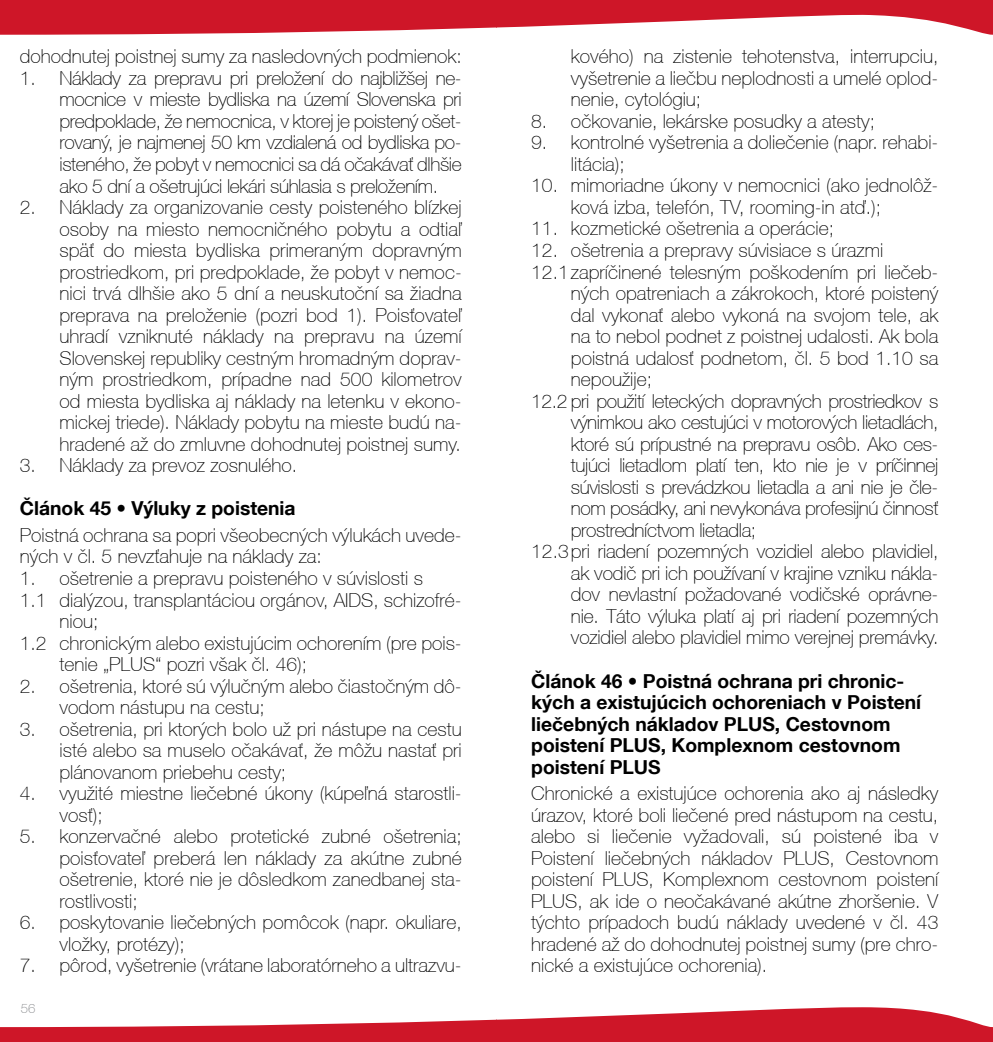
<style>
.page{position:relative;width:993px;height:1042px;background:#fff}
.page>*{position:absolute;margin:0;border:0;box-sizing:border-box;transform-origin:0 0}
.t1{font:100 19.25px/21.5px "Helvetica Neue CE";color:#000;text-align:justify}
.t2{font:100 19.25px "Helvetica Neue CE";letter-spacing:-.02em;color:#000}
.t3{font:700 19.25px/21.5px "Helvetica Neue LT Com";color:#000}
.t4{font:100 13.12px "Helvetica Neue CE";color:#808285}
</style>
<div class="page">
<svg style="left:0;top:0;width:992px;height:35px"></svg>
<svg style="left:0;top:1007px;width:992px;height:35px"></svg>
<p class="t1" style="left:20px;top:46px;width:443px">dohodnutej poistnej sumy za nasledovných podmienok:</p>
<p class="t1" style="left:60px;top:68px;width:403px;text-indent:-40px">1. Náklady za prepravu pri preložení do najbližšej ne&shy;mocnice v mieste bydliska na území Slovenska pri predpoklade, že nemocnica, v ktorej je poistený ošet&shy;rovaný, je najmenej 50 km vzdialená od bydliska po&shy;isteného, že pobyt v nemocnici sa dá očakávať dlhšie ako 5 dní a ošetrujúci lekári súhlasia s preložením.</p>
<p class="t1" style="left:60px;top:197px;width:403px;text-indent:-40px">2. Náklady za organizovanie cesty poisteného blízkej osoby na miesto nemocničného pobytu a odtiaľ späť do miesta bydliska primeraným dopravným prostriedkom, pri predpoklade, že pobyt v nemoc&shy;nici trvá dlhšie ako 5 dní a neuskutoční sa žiadna preprava na preloženie (pozri bod 1). Poisťovateľ uhradí vzniknuté náklady na prepravu na území Slovenskej republiky cestným hromadným doprav&shy;ným prostriedkom, prípadne nad 500 kilometrov od miesta bydliska aj náklady na letenku v ekono&shy;mickej triede). Náklady pobytu na mieste budú na&shy;hradené až do zmluvne dohodnutej poistnej sumy.</p>
<p class="t1" style="left:20px;top:455px;width:279px">3. Náklady za prevoz zosnulého.</p>
<p class="t3" style="left:20px;top:497px;width:277px">Článok 45 • Výluky z poistenia</p>
<p class="t1" style="left:20px;top:525px;width:443px">Poistná ochrana sa popri všeobecných výlukách uvede&shy;ných v čl. 5 nevzťahuje na náklady za:</p>
<p class="t1" style="left:20px;top:568px;width:404px">1. ošetrenie a prepravu poisteného v súvislosti s</p>
<p class="t1" style="left:20px;top:589px;width:443px">1.1 dialýzou, transplantáciou orgánov, AIDS, schizofré-</p>
<p class="t1" style="left:60px;top:611px;width:40px">niou;</p>
<p class="t1" style="left:20px;top:632px;width:443px">1.2 chronickým alebo existujúcim ochorením (pre pois-</p>
<p class="t1" style="left:60px;top:654px;width:249px">tenie „PLUS“ pozri však čl. 46);</p>
<p class="t1" style="left:60px;top:675px;width:403px;text-indent:-40px">2. ošetrenia, ktoré sú výlučným alebo čiastočným dô&shy;vodom nástupu na cestu;</p>
<p class="t1" style="left:60px;top:718px;width:403px;text-indent:-40px">3. ošetrenia, pri ktorých bolo už pri nástupe na cestu isté alebo sa muselo očakávať, že môžu nastať pri plánovanom priebehu cesty;</p>
<p class="t1" style="left:60px;top:783px;width:403px;text-indent:-40px">4. využité miestne liečebné úkony (kúpeľná starostli&shy;vosť);</p>
<p class="t1" style="left:60px;top:826px;width:403px;text-indent:-40px">5. konzervačné alebo protetické zubné ošetrenia; poisťovateľ preberá len náklady za akútne zubné ošetrenie, ktoré nie je dôsledkom zanedbanej sta&shy;rostlivosti;</p>
<p class="t1" style="left:60px;top:912px;width:403px;text-indent:-40px">6. poskytovanie liečebných pomôcok (napr. okuliare, vložky, protézy);</p>
<p class="t1" style="left:20px;top:955px;width:443px">7. pôrod, vyšetrenie (vrátane laboratórneho a ultrazvu-</p>
<p class="t4" style="left:21px;top:1001px;width:16px">56</p>
<p class="t1" style="left:570px;top:46px;width:369px">kového) na zistenie tehotenstva, interrupciu, vyšetrenie a liečbu neplodnosti a umelé oplod&shy;nenie, cytológiu;</p>
<p class="t1" style="left:531px;top:111px;width:345px">8. očkovanie, lekárske posudky a atesty;</p>
<p class="t1" style="left:570px;top:132px;width:369px;text-indent:-40px">9. kontrolné vyšetrenia a doliečenie (napr. rehabi&shy;litácia);</p>
<p class="t1" style="left:570px;top:175px;width:369px;text-indent:-40px">10. mimoriadne úkony v nemocnici (ako jednolôž&shy;ková izba, telefón, TV, rooming-in atď.);</p>
<p class="t1" style="left:531px;top:218px;width:304px">11. kozmetické ošetrenia a operácie;</p>
<p class="t1" style="left:531px;top:240px;width:353px">12. ošetrenia a prepravy súvisiace s úrazmi</p>
<p class="t1" style="left:531px;top:261px;width:408px">12.1zapríčinené telesným poškodením pri liečeb-</p>
<p class="t1" style="left:570px;top:283px;width:369px">ných opatreniach a zákrokoch, ktoré poistený</p>
<p class="t1" style="left:570px;top:304px;width:369px">dal vykonať alebo vykoná na svojom tele, ak</p>
<p class="t1" style="left:570px;top:326px;width:369px">na to nebol podnet z poistnej udalosti. Ak bola</p>
<p class="t1" style="left:570px;top:347px;width:369px">poistná udalosť podnetom, čl. 5 bod 1.10 sa</p>
<p class="t1" style="left:570px;top:369px;width:83px">nepoužije;</p>
<p class="t2" style="left:531px;top:390px;width:408px">12.2 pri použití leteckých dopravných prostriedkov s</p>
<p class="t2" style="left:570px;top:411px;width:369px">výnimkou ako cestujúci v motorových lietadlách,</p>
<p class="t2" style="left:570px;top:433px;width:369px">ktoré sú prípustné na prepravu osôb. Ako ces-</p>
<p class="t2" style="left:570px;top:454px;width:369px">tujúci lietadlom platí ten, kto nie je v príčinnej</p>
<p class="t2" style="left:570px;top:476px;width:369px">súvislosti s prevádzkou lietadla a ani nie je čle-</p>
<p class="t2" style="left:570px;top:497px;width:369px">nom posádky, ani nevykonáva profesijnú činnosť</p>
<p class="t2" style="left:570px;top:519px;width:187px">prostredníctvom lietadla;</p>
<p class="t1" style="left:531px;top:541px;width:408px">12.3pri riadení pozemných vozidiel alebo plavidiel,</p>
<p class="t1" style="left:570px;top:562px;width:369px">ak vodič pri ich používaní v krajine vzniku nákla-</p>
<p class="t1" style="left:570px;top:584px;width:369px">dov nevlastní požadované vodičské oprávne-</p>
<p class="t1" style="left:570px;top:606px;width:369px">nie. Táto výluka platí aj pri riadení pozemných</p>
<p class="t1" style="left:570px;top:627px;width:369px">vozidiel alebo plavidiel mimo verejnej premávky.</p>
<p class="t3" style="left:531px;top:669px;width:391px">Článok 46 • Poistná ochrana pri chronic&shy;kých a existujúcich ochoreniach v Poistení liečebných nákladov PLUS, Cestovnom poistení PLUS, Komplexnom cestovnom poistení PLUS</p>
<p class="t1" style="left:531px;top:783px;width:408px">Chronické a existujúce ochorenia ako aj následky úrazov, ktoré boli liečené pred nástupom na cestu, alebo si liečenie vyžadovali, sú poistené iba v Poistení liečebných nákladov PLUS, Cestovnom poistení PLUS, Komplexnom cestovnom poistení PLUS, ak ide o neočakávané akútne zhoršenie. V týchto prípadoch budú náklady uvedené v čl. 43 hradené až do dohodnutej poistnej sumy (pre chro&shy;nické a existujúce ochorenia).</p>
</div>
